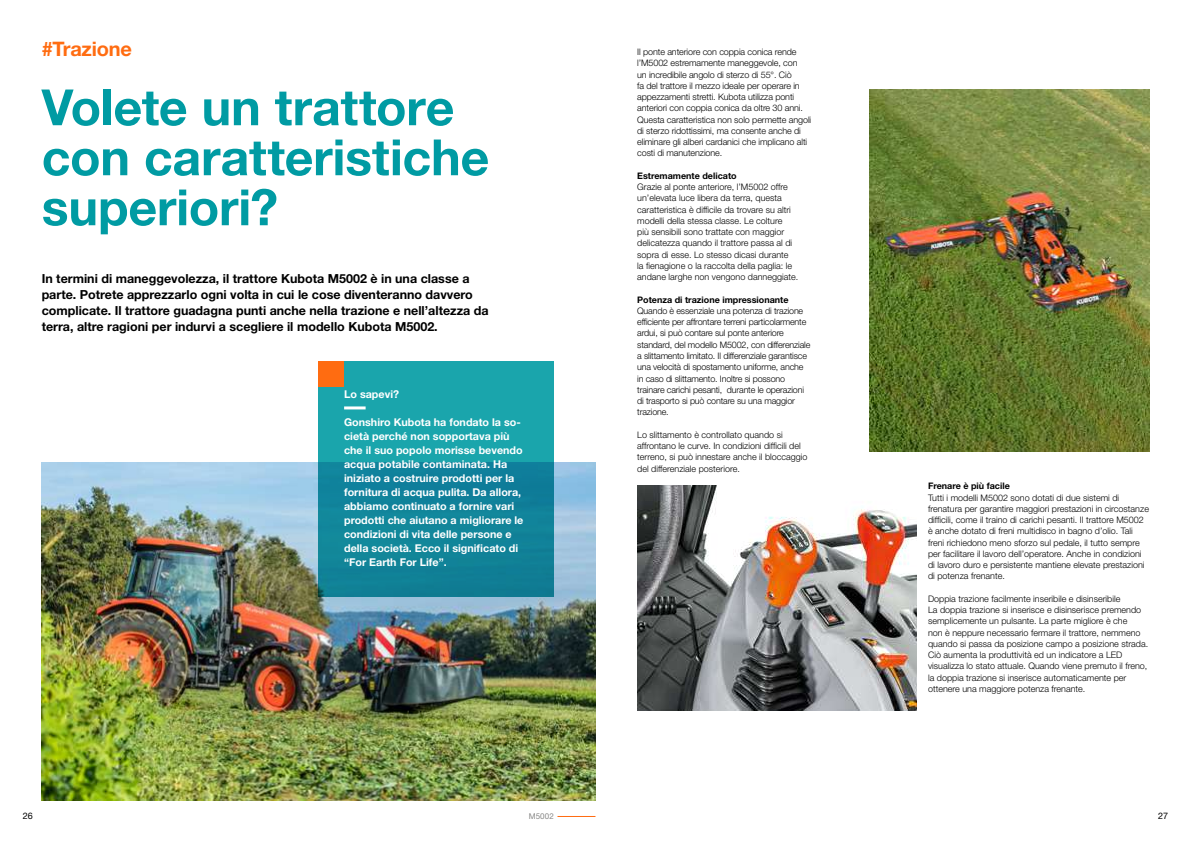
<style>
.page{position:relative;width:1191px;height:842px;background:#fff}
.page>*{position:absolute;margin:0;border:0;box-sizing:border-box;transform-origin:0 0}
.t1{font:700 50px/50px "Helvetica Neue LT Std";letter-spacing:-.005em;color:#009ba3}
.t2{font:700 20px "Helvetica Neue LT Std";letter-spacing:-.01em;color:#ff6c11}
.t3{font:700 12.5px/16px "Helvetica Neue LT Std";color:#000}
.t4{font:700 10.8px/14px "Helvetica Neue LT Std";color:#fff}
.t5{font:300 9px/11.2px "Helvetica Neue LT Std";color:#000}
.t6{font:700 9px "Helvetica Neue LT Std";color:#000}
.t7{font:9px "Helvetica Neue LT Std";color:#000}
.t8{font:8px "Helvetica Neue LT Std";letter-spacing:.01em;color:#878786}
</style>
<div class="page">
<hr style="left:557px;top:816px;width:38px;height:1px;background:#ff6c11">
<img style="left:42px;top:463px;width:553px;height:337px">
<img style="left:637px;top:485px;width:279px;height:225px">
<img style="left:870px;top:89px;width:279px;height:362px">
<svg style="left:318px;top:361px;width:236px;height:236px;background:#1490a0"></svg>
<hr style="left:344px;top:406px;width:21px;height:3px;background:#fff">
<div style="left:318px;top:361px;width:26px;height:26px;background:#ff6c11"></div>
<h2 class="t2" style="left:42px;top:36px;width:92px">#Trazione</h2>
<h1 class="t1" style="left:42px;top:81px;width:449px">Volete un trattore con caratteristiche superiori?</h1>
<p class="t3" style="left:42px;top:270px;width:448px">In termini di maneggevolezza, il trattore Kubota M5002 è in una classe a parte. Potrete apprezzarlo ogni volta in cui le cose diventeranno davvero complicate. Il trattore guadagna punti anche nella trazione e nell’altezza da terra, altre ragioni per indurvi a scegliere il modello Kubota M5002.</p>
<p class="t4" style="left:344px;top:386px;width:56px">Lo sapevi?</p>
<p class="t4" style="left:344px;top:414px;width:181px">Gonshiro Kubota ha fondato la so&shy;cietà perché non sopportava più che il suo popolo morisse bevendo acqua potabile contaminata. Ha iniziato a costruire prodotti per la fornitura di acqua pulita. Da allora, abbiamo continuato a fornire vari prodotti che aiutano a migliorare le condizioni di vita delle persone e della società. Ecco il significato di “For Earth For Life”.</p>
<p class="t5" style="left:637px;top:46px;width:175px">Il ponte anteriore con coppia conica rende l’M5002 estremamente maneggevole, con<br>un incredibile angolo di sterzo di 55°. Ciò<br>fa del trattore il mezzo ideale per operare in appezzamenti stretti. Kubota utilizza ponti anteriori con coppia conica da oltre 30 anni.<br>Questa caratteristica non solo permette angoli di sterzo ridottissimi, ma consente anche di eliminare gli alberi cardanici che implicano alti costi di manutenzione.</p>
<p class="t6" style="left:637px;top:170px;width:101px">Estremamente delicato</p>
<p class="t5" style="left:637px;top:181px;width:163px">Grazie al ponte anteriore, l’M5002 offre un’elevata luce libera da terra, questa caratteristica è difficile da trovare su altri modelli della stessa classe. Le colture<br>più sensibili sono trattate con maggior delicatezza quando il trattore passa al di sopra di esse. Lo stesso dicasi durante<br>la fienagione o la raccolta della paglia: le andane larghe non vengono danneggiate.</p>
<p class="t6" style="left:637px;top:294px;width:153px">Potenza di trazione impressionante</p>
<p class="t5" style="left:637px;top:305px;width:175px">Quando è essenziale una potenza di trazione efficiente per affrontare terreni particolarmente ardui, si può contare sul ponte anteriore standard, del modello M5002, con differenziale a slittamento limitato. Il differenziale garantisce una velocità di spostamento uniforme, anche in caso di slittamento. Inoltre si possono trainare carichi pesanti, durante le operazioni di trasporto si può contare su una maggior trazione.</p>
<p class="t5" style="left:637px;top:429px;width:172px">Lo slittamento è controllato quando si affrontano le curve. In condizioni difficili del terreno, si può innestare anche il bloccaggio del differenziale posteriore.</p>
<p class="t6" style="left:928px;top:481px;width:83px">Frenare è più facile</p>
<p class="t5" style="left:928px;top:492px;width:222px">Tutti i modelli M5002 sono dotati di due sistemi di frenatura per garantire maggiori prestazioni in circostanze difficili, come il traino di carichi pesanti. Il trattore M5002 è anche dotato di freni multidisco in bagno d’olio. Tali freni richiedono meno sforzo sul pedale, il tutto sempre per facilitare il lavoro dell’operatore. Anche in condizioni di lavoro duro e persistente mantiene elevate prestazioni di potenza frenante.</p>
<p class="t5" style="left:928px;top:593px;width:222px">Doppia trazione facilmente inseribile e disinseribile<br>La doppia trazione si inserisce e disinserisce premendo semplicemente un pulsante. La parte migliore è che<br>non è neppure necessario fermare il trattore, nemmeno quando si passa da posizione campo a posizione strada.<br>Ciò aumenta la produttività ed un indicatore a LED visualizza lo stato attuale. Quando viene premuto il freno, la doppia trazione si inserisce automaticamente per ottenere una maggiore potenza frenante.</p>
<p class="t7" style="left:23px;top:811px;width:12px">26</p>
<p class="t8" style="left:529px;top:812px;width:27px">M5002</p>
<p class="t7" style="left:1158px;top:811px;width:12px">27</p>
</div>
